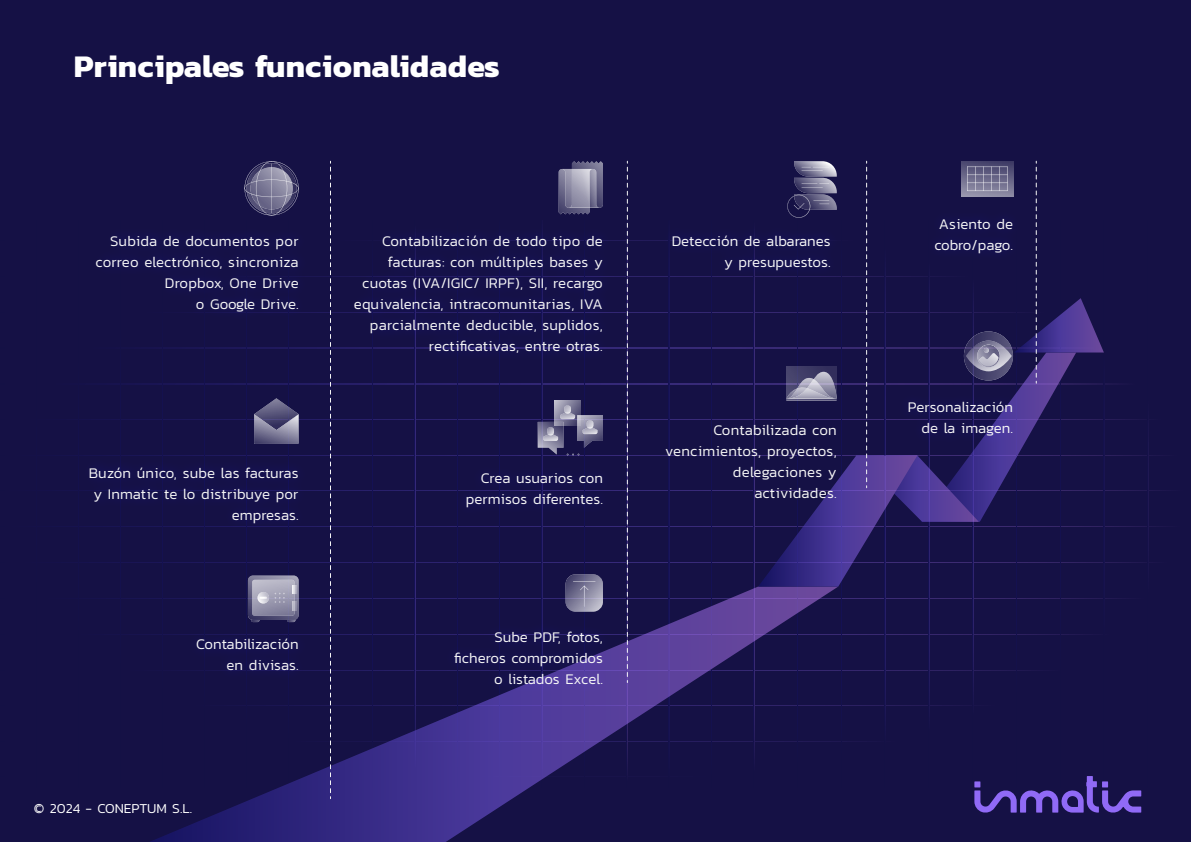
<style>
.page{position:relative;width:1191px;height:842px;background:#151145}
.page>*{position:absolute;margin:0;border:0;box-sizing:border-box;transform-origin:0 0}
.t1{font:700 32px "Kanit";letter-spacing:.005em;color:#fff}
.t2{font:300 15px/21px "Kanit";color:#f5f5f5;text-align:right}
.t3{font:300 13.9px "Kanit";color:#fff}
</style>
<div class="page">
<hr style="left:0;top:491px;width:1186px;height:1px;background:#151145">
<svg style="left:0;top:526px;width:1186px;height:1px"></svg>
<svg style="left:0;top:455px;width:1186px;height:1px"></svg>
<svg style="left:0;top:419px;width:1186px;height:1px"></svg>
<svg style="left:0;top:384px;width:1186px;height:1px"></svg>
<svg style="left:0;top:348px;width:1186px;height:1px"></svg>
<svg style="left:0;top:312px;width:1186px;height:1px"></svg>
<hr style="left:0;top:276px;width:1186px;height:1px;background:#151145">
<hr style="left:0;top:240px;width:1186px;height:1px;background:#151145">
<svg style="left:0;top:562px;width:1186px;height:1px"></svg>
<svg style="left:0;top:598px;width:1186px;height:1px"></svg>
<svg style="left:0;top:634px;width:1186px;height:1px"></svg>
<svg style="left:0;top:670px;width:1186px;height:1px"></svg>
<svg style="left:0;top:705px;width:1186px;height:1px"></svg>
<hr style="left:0;top:741px;width:1186px;height:1px;background:#151145">
<hr style="left:0;top:776px;width:1186px;height:1px;background:#151145">
<hr style="left:372px;top:221px;width:1px;height:566px;background:#141154">
<hr style="left:415px;top:221px;width:1px;height:566px;background:#342878">
<hr style="left:288px;top:221px;width:1px;height:566px;background:#141152">
<hr style="left:246px;top:221px;width:1px;height:566px;background:#141152">
<hr style="left:204px;top:221px;width:1px;height:566px;background:#141151">
<hr style="left:162px;top:221px;width:1px;height:566px;background:#14114f">
<hr style="left:120px;top:221px;width:1px;height:566px;background:#141149">
<hr style="left:78px;top:221px;width:1px;height:566px;background:#141145">
<hr style="left:36px;top:221px;width:1px;height:566px;background:#141145">
<hr style="left:457px;top:221px;width:1px;height:566px;background:#141154">
<hr style="left:499px;top:221px;width:1px;height:566px;background:#141154">
<hr style="left:542px;top:221px;width:1px;height:566px;background:#271f69">
<hr style="left:584px;top:221px;width:1px;height:566px;background:#141154">
<svg style="left:626px;top:287px;width:1px;height:300px"></svg>
<hr style="left:669px;top:221px;width:1px;height:566px;background:#1a165b">
<hr style="left:711px;top:221px;width:1px;height:566px;background:#141154">
<hr style="left:753px;top:221px;width:1px;height:566px;background:#141154">
<hr style="left:841px;top:221px;width:1px;height:566px;background:#141150">
<svg style="left:885px;top:587px;width:1px;height:200px"></svg>
<hr style="left:928px;top:221px;width:1px;height:566px;background:#14114c">
<hr style="left:972px;top:221px;width:1px;height:566px;background:#14114a">
<hr style="left:1016px;top:221px;width:1px;height:566px;background:#141147">
<hr style="left:1060px;top:221px;width:1px;height:566px;background:#141145">
<hr style="left:1104px;top:221px;width:1px;height:566px;background:#151146">
<hr style="left:1147px;top:221px;width:1px;height:566px;background:#141145">
<svg style="left:139px;top:587px;width:699px;height:255px;background:#231b5b"></svg>
<svg style="left:974px;top:776px;width:167px;height:37px;background:#3d2e7f"></svg>
<img style="left:139px;top:621px;width:180px;height:69px">
<img style="left:73px;top:450px;width:246px;height:90px">
<img style="left:63px;top:218px;width:256px;height:112px">
<img style="left:419px;top:455px;width:205px;height:90px">
<img style="left:419px;top:614px;width:205px;height:105px">
<div style="left:327px;top:218px;width:297px;height:153px;background:#151148"></div>
<img style="left:619px;top:218px;width:139px;height:69px">
<svg style="left:330px;top:161px;width:1px;height:638px"></svg>
<svg style="left:627px;top:161px;width:1px;height:521px"></svg>
<div style="left:554px;top:400px;width:26px;height:26px;background:linear-gradient(to right,#c0bfcd,#6a6788)"></div>
<svg style="left:538px;top:406px;width:65px;height:49px;background:#5b587d"></svg>
<svg style="left:254px;top:398px;width:45px;height:46px;background:#615e82"></svg>
<svg style="left:558px;top:161px;width:45px;height:53px;background:#797795"></svg>
<svg style="left:244px;top:161px;width:55px;height:54px;background:#5d5a7e"></svg>
<svg style="left:565px;top:574px;width:38px;height:38px"></svg>
<svg style="left:573px;top:581px;width:22px;height:25px"></svg>
<svg style="left:248px;top:575px;width:51px;height:45px"></svg>
<svg style="left:252px;top:580px;width:42px;height:36px"></svg>
<svg style="left:251px;top:620px;width:8px;height:2px"></svg>
<svg style="left:287px;top:620px;width:8px;height:2px"></svg>
<svg style="left:293px;top:585px;width:3px;height:8px"></svg>
<svg style="left:293px;top:602px;width:3px;height:8px"></svg>
<svg style="left:275px;top:593px;width:10px;height:10px"></svg>
<svg style="left:257px;top:592px;width:12px;height:12px"></svg>
<svg style="left:758px;top:161px;width:346px;height:426px;background:#231c56"></svg>
<h1 class="t1" style="left:74px;top:41px;width:427px">Principales funcionalidades</h1>
<p class="t2" style="left:96px;top:230px;width:205px">Subida de documentos por correo electrónico, sincroniza<br>Dropbox, One Drive<br>o Google Drive.</p>
<p class="t2" style="left:89px;top:462px;width:211px">Buzón único, sube las facturas y Inmatic te lo distribuye por empresas.</p>
<p class="t2" style="left:196px;top:633px;width:104px">Contabilización en divisas.</p>
<p class="t3" style="left:34px;top:798px;width:160px">© 2024 - CONEPTUM S.L.</p>
<p class="t2" style="left:354px;top:230px;width:250px">Contabilización de todo tipo de facturas: con múltiples bases y cuotas (IVA/IGIC/ IRPF), SII, recargo equivalencia, intracomunitarias, IVA parcialmente deducible, suplidos, rectificativas, entre otras.</p>
<p class="t2" style="left:672px;top:230px;width:160px">Detección de albaranes y presupuestos.</p>
<p class="t2" style="left:466px;top:467px;width:139px">Crea usuarios con permisos diferentes.</p>
<p class="t2" style="left:454px;top:627px;width:150px">Sube PDF, fotos, ficheros compromidos o listados Excel.</p>
<p class="t2" style="left:665px;top:419px;width:173px">Contabilizada con vencimientos, proyectos, delegaciones y actividades.</p>
<p class="t2" style="left:934px;top:213px;width:80px;text-align:center">Asiento de cobro/pago.</p>
<p class="t2" style="left:907px;top:397px;width:107px">Personalización de la imagen.</p>
</div>
